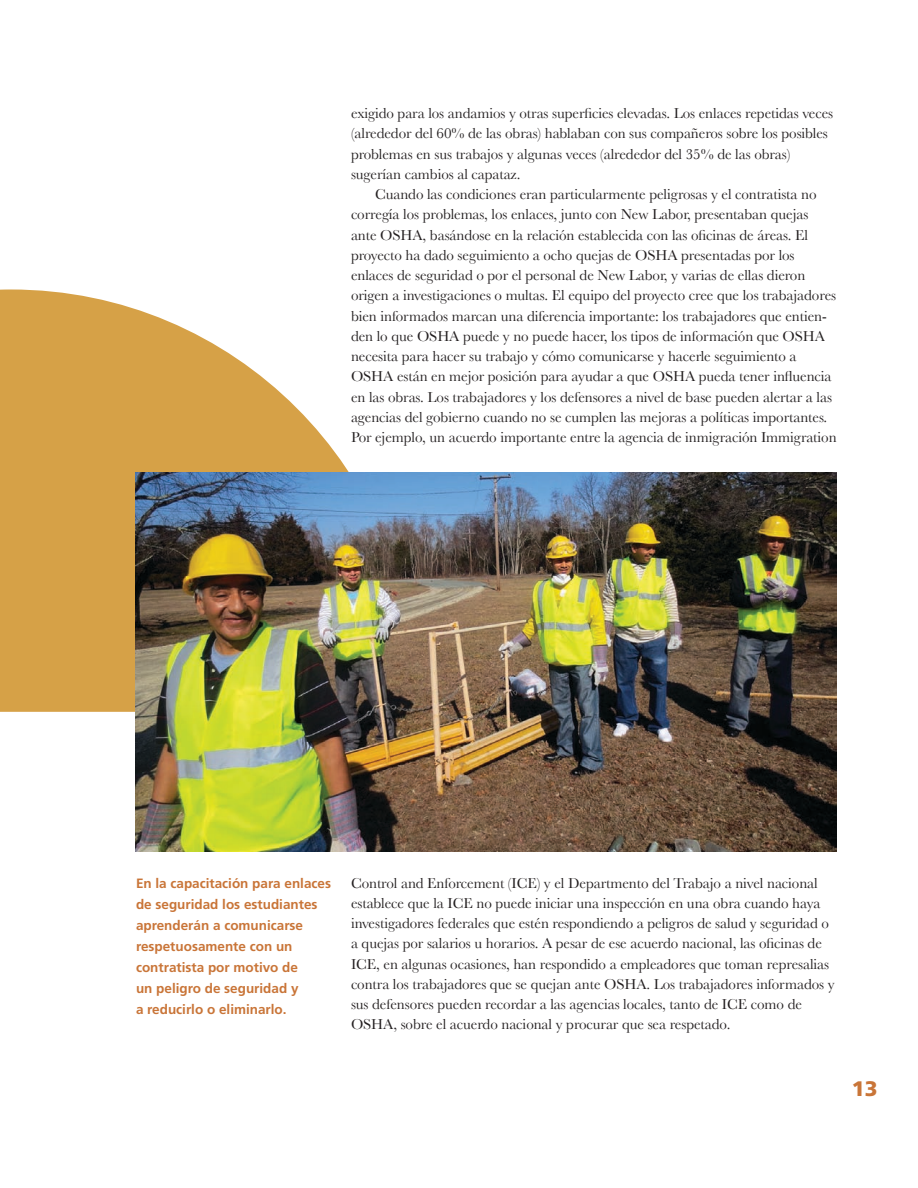
<style>
.page{position:relative;width:918px;height:1188px;background:#fff}
.page>*{position:absolute;margin:0;border:0;box-sizing:border-box;transform-origin:0 0}
.t1{font:900 21px "Frutiger";color:#c97538}
.t2{font:15px/20.2px "Baskerville";letter-spacing:-.005em;color:#231f20}
.t3{font:700 13.5px/21px "Frutiger";color:#c97538}
</style>
<div class="page">
<svg style="left:0;top:290px;width:349px;height:422px;fill:#d6a147"></svg>
<img style="left:135px;top:472px;width:702px;height:379px">
<p class="t2" style="left:351px;top:103px;width:484px">exigido para los andamios y otras superficies elevadas. Los enlaces repetidas veces (alrededor del 60% de las obras) hablaban con sus compañeros sobre los posibles problemas en sus trabajos y algunas veces (alrededor del 35% de las obras) sugerían cambios al capataz.</p>
<p class="t2" style="left:351px;top:186px;width:487px;text-indent:24px">Cuando las condiciones eran particularmente peligrosas y el contratista no corregía los problemas, los enlaces, junto con New Labor, presentaban quejas ante OSHA, basándose en la relación establecida con las oficinas de áreas. El proyecto ha dado seguimiento a ocho quejas de OSHA presentadas por los enlaces de seguridad o por el personal de New Labor, y varias de ellas dieron origen a investigaciones o multas. El equipo del proyecto cree que los trabajadores bien informados marcan una diferencia importante: los trabajadores que entien&shy;den lo que OSHA puede y no puede hacer, los tipos de información que OSHA necesita para hacer su trabajo y cómo comunicarse y hacerle seguimiento a OSHA están en mejor posición para ayudar a que OSHA pueda tener influencia en las obras. Los trabajadores y los defensores a nivel de base pueden alertar a las agencias del gobierno cuando no se cumplen las mejoras a políticas importantes.<br>Por ejemplo, un acuerdo importante entre la agencia de inmigración Immigration</p>
<p class="t3" style="left:136px;top:873px;width:196px">En la capacitación para enlaces de seguridad los estudiantes aprenderán a comunicarse respetuosamente con un contratista por motivo de<br>un peligro de seguridad y<br>a reducirlo o eliminarlo.</p>
<p class="t2" style="left:351px;top:872px;width:485px">Control and Enforcement (ICE) y el Departmento del Trabajo a nivel nacional establece que la ICE no puede iniciar una inspección en una obra cuando haya investigadores federales que estén respondiendo a peligros de salud y seguridad o a quejas por salarios u horarios. A pesar de ese acuerdo nacional, las oficinas de ICE, en algunas ocasiones, han respondido a empleadores que toman represalias contra los trabajadores que se quejan ante OSHA. Los trabajadores informados y sus defensores pueden recordar a las agencias locales, tanto de ICE como de OSHA, sobre el acuerdo nacional y procurar que sea respetado.</p>
<h1 class="t1" style="left:852px;top:1080px;width:27px">13</h1>
</div>
